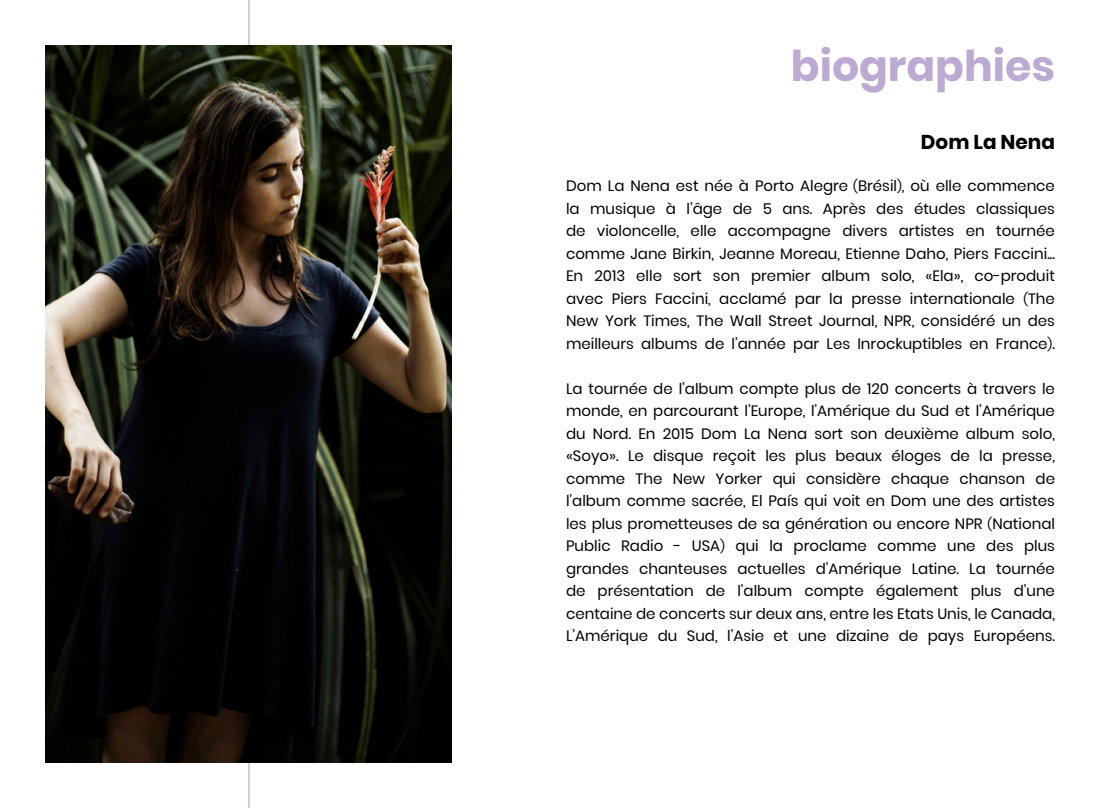
<style>
.page{position:relative;width:1100px;height:808px;background:#fff}
.page>*{position:absolute;margin:0;border:0;box-sizing:border-box;transform-origin:0 0}
.t1{font:700 42.5px "Poppins";color:#bcaad3}
.t2{font:700 20px "Poppins";color:#000}
.t3{font:15px/22.5px "Poppins";color:#000;text-align:justify}
.s1{font-size:12.5px}
</style>
<div class="page">
<hr style="left:248px;top:0;width:2px;height:808px;background:#bcaad3">
<img style="left:45px;top:45px;width:407px;height:718px">
<h1 class="t1" style="left:791px;top:42px;width:266px">biographies</h1>
<h2 class="t2" style="left:921px;top:130px;width:136px">Dom La Nena</h2>
<p class="t3" style="left:566px;top:175px;width:491px">Dom La Nena est née à Porto Alegre <span class="s1">(</span>Brésil<span class="s1">)</span>, où elle commence la musique à l’âge de 5 ans. Après des études classiques de violoncelle, elle accompagne divers artistes en tournée comme Jane Birkin, Jeanne Moreau, Etienne Daho, Piers Faccini...<br>En 2013 elle sort son premier album solo, «Ela», co-produit avec Piers Faccini, acclamé par la presse internationale <span class="s1">(</span>The New York Times, The Wall Street Journal, NPR, considéré un des meilleurs albums de l’année par Les Inrockuptibles en France<span class="s1">)</span>.</p>
<p class="t3" style="left:566px;top:377px;width:490px">La tournée de l’album compte plus de 120 concerts à travers le monde, en parcourant l’Europe, l’Amérique du Sud et l’Amérique du Nord. En 2015 Dom La Nena sort son deuxième album solo, «Soyo». Le disque reçoit les plus beaux éloges de la presse, comme The New Yorker qui considère chaque chanson de l’album comme sacrée, El País qui voit en Dom une des artistes les plus prometteuses de sa génération ou encore NPR <span class="s1">(</span>National Public Radio - USA<span class="s1">)</span> qui la proclame comme une des plus grandes chanteuses actuelles d’Amérique Latine. La tournée de présentation de l’album compte également plus d’une centaine de concerts sur deux ans, entre les Etats Unis, le Canada, L’Amérique du Sud, l’Asie et une dizaine de pays Européens.</p>
</div>
